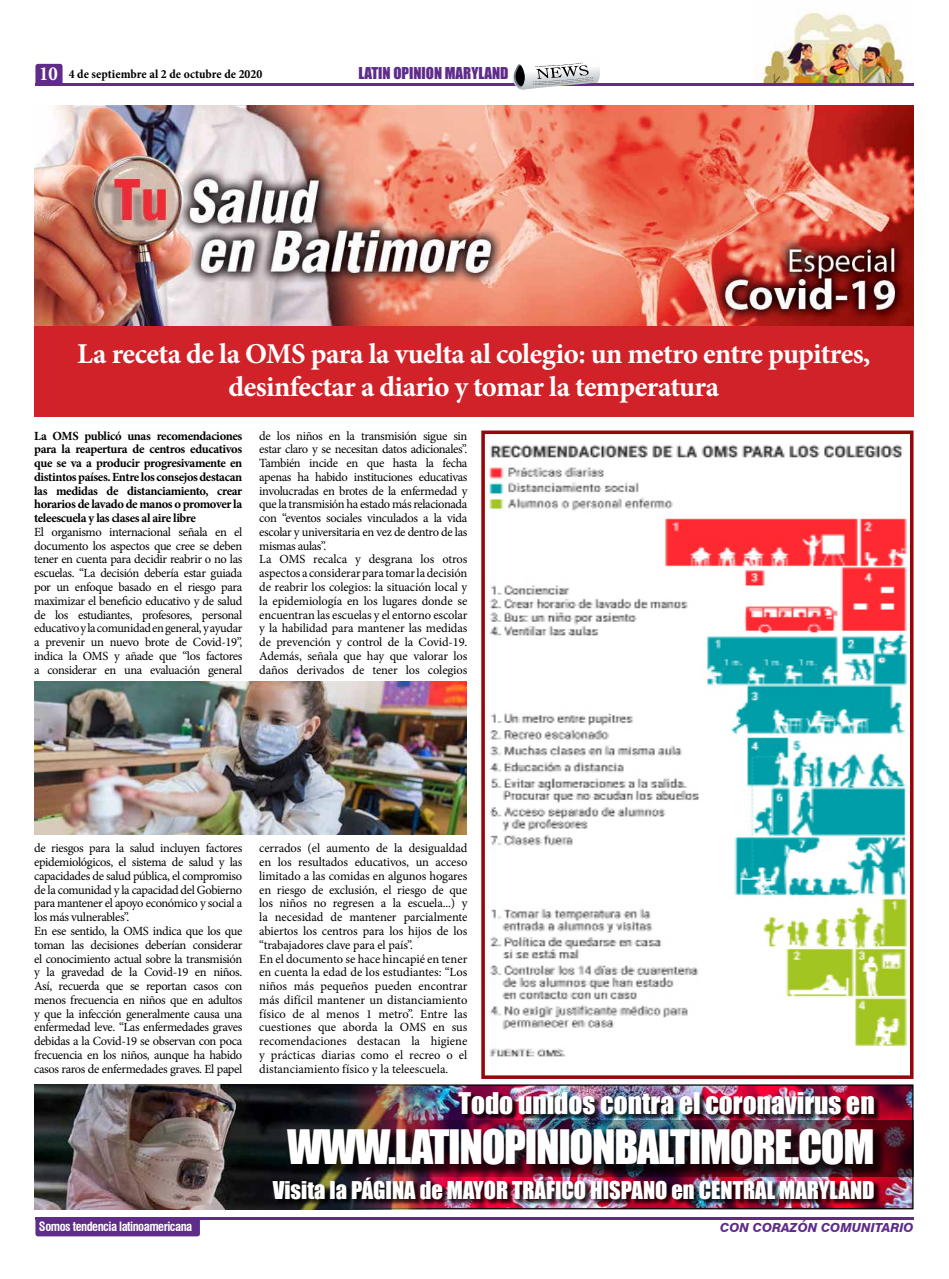
<style>
.page{position:relative;width:949px;height:1279px;background:#fff}
.page>*{position:absolute;margin:0;border:0;box-sizing:border-box;transform-origin:0 0}
.t1{font:43.5px "Impact";letter-spacing:-.03em;color:#fff}
.t2{font:700 28.75px/32.5px "Minion Pro";letter-spacing:-.02em;color:#fff;text-align:center}
.t3{font:27.38px "Impact";color:#fff}
.t4{font:22.5px "Impact";color:#fff}
.t5{font:700 condensed 20px "Minion Pro";color:#fff}
.t6{font:15px "Impact";color:#5f2c8a}
.t7{font:12.5px/13.8px "Minion Pro";letter-spacing:-.025em;color:#000}
.t8{font:12.5px/13.8px "Minion Pro";letter-spacing:-.005em;color:#000}
.t9{font:700 12.5px/13.8px "Minion Pro";letter-spacing:-.03em;color:#000;text-align:justify}
.t10{font:700 condensed 12.5px "Minion Pro";letter-spacing:.005em;color:#000}
.t11{font:700 condensed 12.5px "Swiss 721 BT";letter-spacing:-.04em;color:#fff}
.t12{font:italic 800 12.5px "Swiss 721 BT";color:#5f2c8a}
</style>
<div class="page">
<div style="left:35px;top:1216px;width:165px;height:19px;background:#5f2c8a;border-radius:3px"></div>
<div style="left:35px;top:64px;width:28px;height:21px;background:#5f2c8a;border-radius:3px"></div>
<hr style="left:35px;top:83px;width:878px;height:2px;background:#602c88">
<hr style="left:35px;top:1216px;width:878px;height:2px;background:#602c88">
<svg style="left:506px;top:62px;width:94px;height:28px"></svg>
<img style="left:753px;top:11px;width:152px;height:72px">
<img style="left:446px;top:1086px;width:465px;height:120px">
<img style="left:446px;top:1120px;width:467px;height:56px">
<img style="left:34px;top:105px;width:879px;height:221px">
<div style="left:34px;top:326px;width:879px;height:90px;background:#d22229"></div>
<img style="left:35px;top:1084px;width:411px;height:124px">
<div style="left:286px;top:1127px;width:601px;height:50px;background:#000;opacity:.75"></div>
<div style="left:458px;top:1091px;width:422px;height:28px;background:#000;opacity:.75"></div>
<div style="left:272px;top:1175px;width:608px;height:30px;background:#000;opacity:.75"></div>
<img style="left:489px;top:445px;width:418px;height:611px">
<div style="left:481px;top:430px;width:432px;height:648px;border:4px solid #960509"></div>
<img style="left:34px;top:681px;width:432px;height:153px">
<h3 class="t5" style="left:39px;top:60px;width:20px">10</h3>
<p class="t10" style="left:69px;top:65px;width:195px">4 de septiembre al 2 de octubre de 2020</p>
<p class="t6" style="left:358px;top:62px;width:151px">LATIN OPINION MARYLAND</p>
<h2 class="t2" style="left:77px;top:337px;width:794px">La receta de la OMS para la vuelta al colegio: un metro entre pupitres, desinfectar a diario y tomar la temperatura</h2>
<p class="t9" style="left:34px;top:428px;width:210px">La OMS publicó unas recomendaciones para la reapertura de centros educativos que se va a producir progresivamente en distintos países. Entre los consejos destacan las medidas de distanciamiento, crear horarios de lavado de manos o promover la teleescuela y las clases al aire libre</p>
<p class="t7" style="left:34px;top:525px;width:210px;text-align:justify">El organismo internacional señala en el documento los aspectos que cree se deben tener en cuenta para decidir reabrir o no las escuelas. “La decisión debería estar guiada por un enfoque basado en el riesgo para maximizar el beneficio educativo y de salud de los estudiantes, profesores, personal educativo y la comunidad en general, y ayudar a prevenir un nuevo brote de Covid-19”, indica la OMS y añade que “los factores a considerar en una evaluación general</p>
<p class="t7" style="left:259px;top:428px;width:210px">de los niños en la transmisión sigue sin estar claro y se necesitan datos adicionales”.<br>También incide en que hasta la fecha apenas ha habido instituciones educativas involucradas en brotes de la enfermedad y que la transmisión ha estado más relacionada con “eventos sociales vinculados a la vida escolar y universitaria en vez de dentro de las mismas aulas”.<br>La OMS recalca y desgrana los otros aspectos a considerar para tomar la decisión de reabrir los colegios: la situación local y la epidemiología en los lugares donde se encuentran las escuelas y el entorno escolar y la habilidad para mantener las medidas de prevención y control de la Covid-19.<br>Además, señala que hay que valorar los daños derivados de tener los colegios</p>
<p class="t7" style="left:34px;top:841px;width:210px">de riesgos para la salud incluyen factores epidemiológicos, el sistema de salud y las capacidades de salud pública, el compromiso de la comunidad y la capacidad del Gobierno para mantener el apoyo económico y social a los más vulnerables”.<br>En ese sentido, la OMS indica que los que toman las decisiones deberían considerar el conocimiento actual sobre la transmisión y la gravedad de la Covid-19 en niños.<br>Así, recuerda que se reportan casos con menos frecuencia en niños que en adultos y que la infección generalmente causa una enfermedad leve. “Las enfermedades graves debidas a la Covid-19 se observan con poca frecuencia en los niños, aunque ha habido casos raros de enfermedades graves. El papel</p>
<p class="t8" style="left:259px;top:841px;width:210px">cerrados (el aumento de la desigualdad en los resultados educativos, un acceso limitado a las comidas en algunos hogares en riesgo de exclusión, el riesgo de que los niños no regresen a la escuela...) y la necesidad de mantener parcialmente abiertos los centros para los hijos de los “trabajadores clave para el país”.<br>En el documento se hace hincapié en tener en cuenta la edad de los estudiantes: “Los niños más pequeños pueden encontrar más difícil mantener un distanciamiento físico de al menos 1 metro”. Entre las cuestiones que aborda la OMS en sus recomendaciones destacan la higiene y prácticas diarias como el recreo o el distanciamiento físico y la teleescuela.</p>
<h3 class="t3" style="left:458px;top:1081px;width:418px">Todo unidos contra el coronavirus en</h3>
<h1 class="t1" style="left:287px;top:1112px;width:589px">WWW.LATINOPINIONBALTIMORE.COM</h1>
<h3 class="t4" style="left:273px;top:1171px;width:603px">Visita la PÁGINA de MAYOR TRÁFICO HISPANO en CENTRAL MARYLAND</h3>
<p class="t11" style="left:39px;top:1218px;width:155px">Somos tendencia latinoamericana</p>
<p class="t12" style="left:720px;top:1219px;width:195px">CON CORAZÓN COMUNITARIO</p>
</div>
